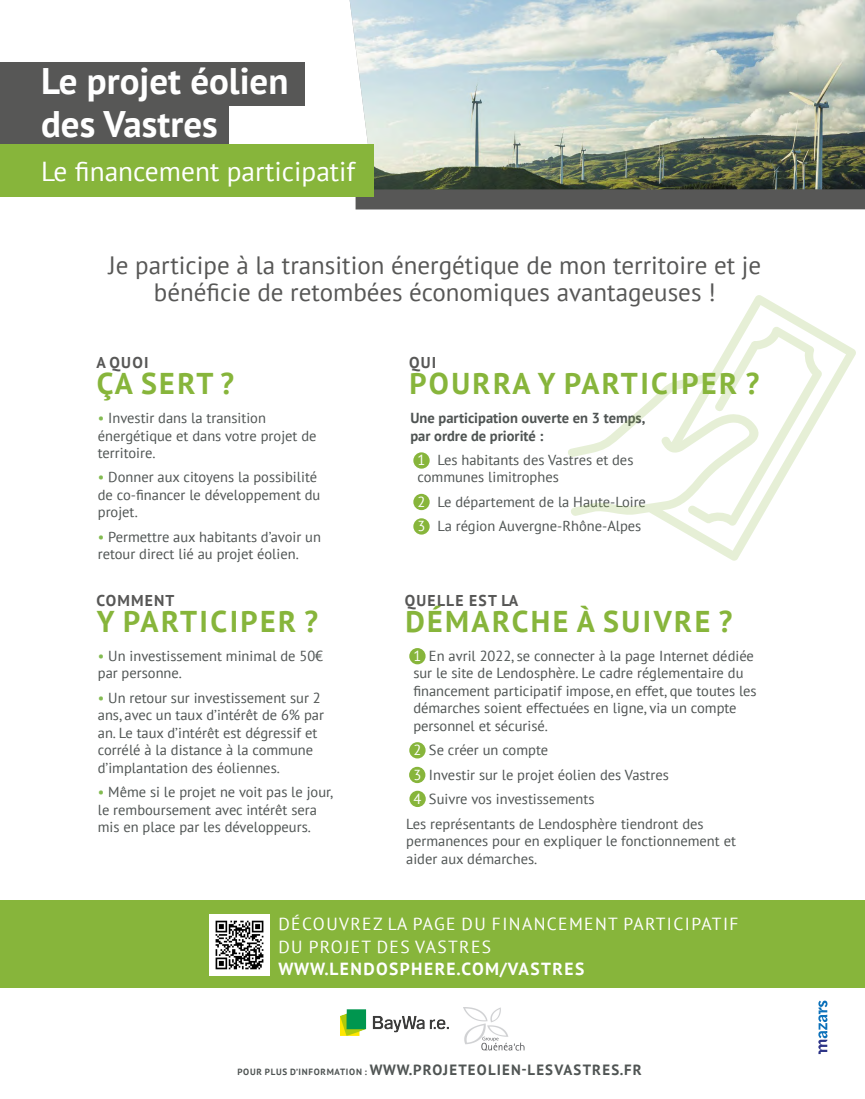
<style>
.page{position:relative;width:865px;height:1099px;background:#fff}
.page>*{position:absolute;margin:0;border:0;box-sizing:border-box;transform-origin:0 0}
.t1{font:700 36.9px/43.2px "PT Sans";color:#fff}
.t2{font:700 30px "PT Sans";letter-spacing:.08em;color:#87b53b}
.t3{font:27.4px "PT Sans";color:#fff}
.t4{font:25px/27.5px "PT Sans";color:#575756;text-align:center}
.t5{font:17.5px/22.5px "PT Sans";letter-spacing:.08em;color:#fff}
.t6{font:700 17.5px "PT Sans";letter-spacing:.08em;color:#fff}
.t7{font:700 15.65px "PT Sans";letter-spacing:.08em;color:#575756}
.t8{font:700 14.85px "PT Sans";letter-spacing:.08em;color:#4f5453}
.t9{font:14.5px/17.4px "PT Sans";color:#4f5453}
.t10{font:700 14.5px/17.4px "PT Sans";color:#4f5453}
.s1{color:#83bb51}
.s2{color:#fff}
.s3{font-size:9.05px}
</style>
<div class="page">
<div style="left:409px;top:648px;width:16px;height:16px;background:#87b53b;border-radius:50%"></div>
<div style="left:409px;top:742px;width:16px;height:16px;background:#87b53b;border-radius:50%"></div>
<div style="left:409px;top:766px;width:16px;height:17px;background:#87b53b;border-radius:50%"></div>
<div style="left:409px;top:790px;width:17px;height:17px;background:#87b53b;border-radius:50%"></div>
<div style="left:0;top:900px;width:865px;height:88px;background:#87b53b"></div>
<img style="left:349px;top:0;width:516px;height:179px">
<img style="left:340px;top:1009px;width:108px;height:26px">
<img style="left:464px;top:1007px;width:60px;height:44px">
<svg style="left:818px;top:1000px;width:9px;height:54px"></svg>
<svg style="left:335px;top:179px;width:530px;height:31px;background:#54574f"></svg>
<div style="left:0;top:62px;width:305px;height:44px;background:#575756"></div>
<div style="left:0;top:100px;width:229px;height:44px;background:#575756"></div>
<div style="left:0;top:144px;width:373px;height:52px;background:#87b53b"></div>
<div style="left:413px;top:452px;width:16px;height:16px;background:#87b53b;border-radius:50%"></div>
<div style="left:413px;top:494px;width:16px;height:16px;background:#87b53b;border-radius:50%"></div>
<div style="left:413px;top:518px;width:16px;height:16px;background:#87b53b;border-radius:50%"></div>
<img style="left:209px;top:914px;width:61px;height:61px">
<svg style="left:568px;top:295px;width:288px;height:266px"></svg>
<h1 class="t1" style="left:41px;top:58px;width:249px">Le projet éolien des Vastres</h1>
<h3 class="t3" style="left:41px;top:154px;width:316px">Le financement participatif</h3>
<h3 class="t4" style="left:108px;top:250px;width:654px">Je participe à la transition énergétique de mon territoire et je bénéficie de retombées économiques avantageuses !</h3>
<p class="t7" style="left:96px;top:352px;width:54px">A QUOI</p>
<h2 class="t2" style="left:97px;top:364px;width:139px">ÇA SERT ?</h2>
<p class="t7" style="left:409px;top:352px;width:29px">QUI</p>
<h2 class="t2" style="left:409px;top:364px;width:351px">POURRA Y PARTICIPER ?</h2>
<p class="t9" style="left:98px;top:409px;width:220px"><span class="s1">•</span> Investir dans la transition énergétique et dans votre projet de territoire.</p>
<p class="t9" style="left:98px;top:468px;width:224px"><span class="s1">•</span> Donner aux citoyens la possibilité de co-financer le développement du projet.</p>
<p class="t9" style="left:98px;top:527px;width:225px"><span class="s1">•</span> Permettre aux habitants d’avoir un retour direct lié au projet éolien.</p>
<p class="t10" style="left:410px;top:409px;width:236px">Une participation ouverte en 3 temps, par ordre de priorité :</p>
<p class="t9" style="left:417px;top:451px;width:217px"><span class="s2">1</span> Les habitants des Vastres et des communes limitrophes</p>
<p class="t9" style="left:417px;top:489px;width:230px;line-height:24.5px"><span class="s2">2</span> Le département de la Haute-Loire<br><span class="s2">3</span> La région Auvergne-Rhône-Alpes</p>
<p class="t7" style="left:96px;top:590px;width:80px">COMMENT</p>
<p class="t7" style="left:405px;top:590px;width:115px">QUELLE EST LA</p>
<h2 class="t2" style="left:405px;top:602px;width:328px">DÉMARCHE À SUIVRE ?</h2>
<h2 class="t2" style="left:97px;top:602px;width:223px">Y PARTICIPER ?</h2>
<p class="t9" style="left:98px;top:647px;width:227px"><span class="s1">•</span> Un investissement minimal de 50€ par personne.</p>
<p class="t9" style="left:98px;top:688px;width:228px"><span class="s1">•</span> Un retour sur investissement sur 2 ans, avec un taux d’intérêt de 6% par an. Le taux d’intérêt est dégressif et corrélé à la distance à la commune d’implantation des éoliennes.</p>
<p class="t9" style="left:98px;top:783px;width:237px"><span class="s1">•</span> Même si le projet ne voit pas le jour, le remboursement avec intérêt sera mis en place par les développeurs.</p>
<p class="t9" style="left:413px;top:647px;width:345px"><span class="s2">1</span> En avril 2022, se connecter à la page Internet dédiée sur le site de Lendosphère. Le cadre réglementaire du financement participatif impose, en effet, que toutes les démarches soient effectuées en ligne, via un compte personnel et sécurisé.</p>
<p class="t9" style="left:413px;top:741px;width:136px"><span class="s2">2</span> Se créer un compte</p>
<p class="t9" style="left:413px;top:765px;width:257px"><span class="s2">3</span> Investir sur le projet éolien des Vastres</p>
<p class="t9" style="left:413px;top:790px;width:183px"><span class="s2">4</span> Suivre vos investissements</p>
<p class="t9" style="left:406px;top:814px;width:299px">Les représentants de Lendosphère tiendront des</p>
<p class="t9" style="left:406px;top:832px;width:331px">permanences pour en expliquer le fonctionnement et aider aux démarches.</p>
<p class="t5" style="left:278px;top:912px;width:461px">DÉCOUVREZ LA PAGE DU FINANCEMENT PARTICIPATIF<br>DU PROJET DES VASTRES</p>
<p class="t6" style="left:278px;top:957px;width:307px">WWW.LENDOSPHERE.COM/VASTRES</p>
<p class="t8" style="left:237px;top:1059px;width:406px"><span class="s3">POUR PLUS D’INFORMATION :</span> WWW.PROJETEOLIEN-LESVASTRES.FR</p>
</div>
